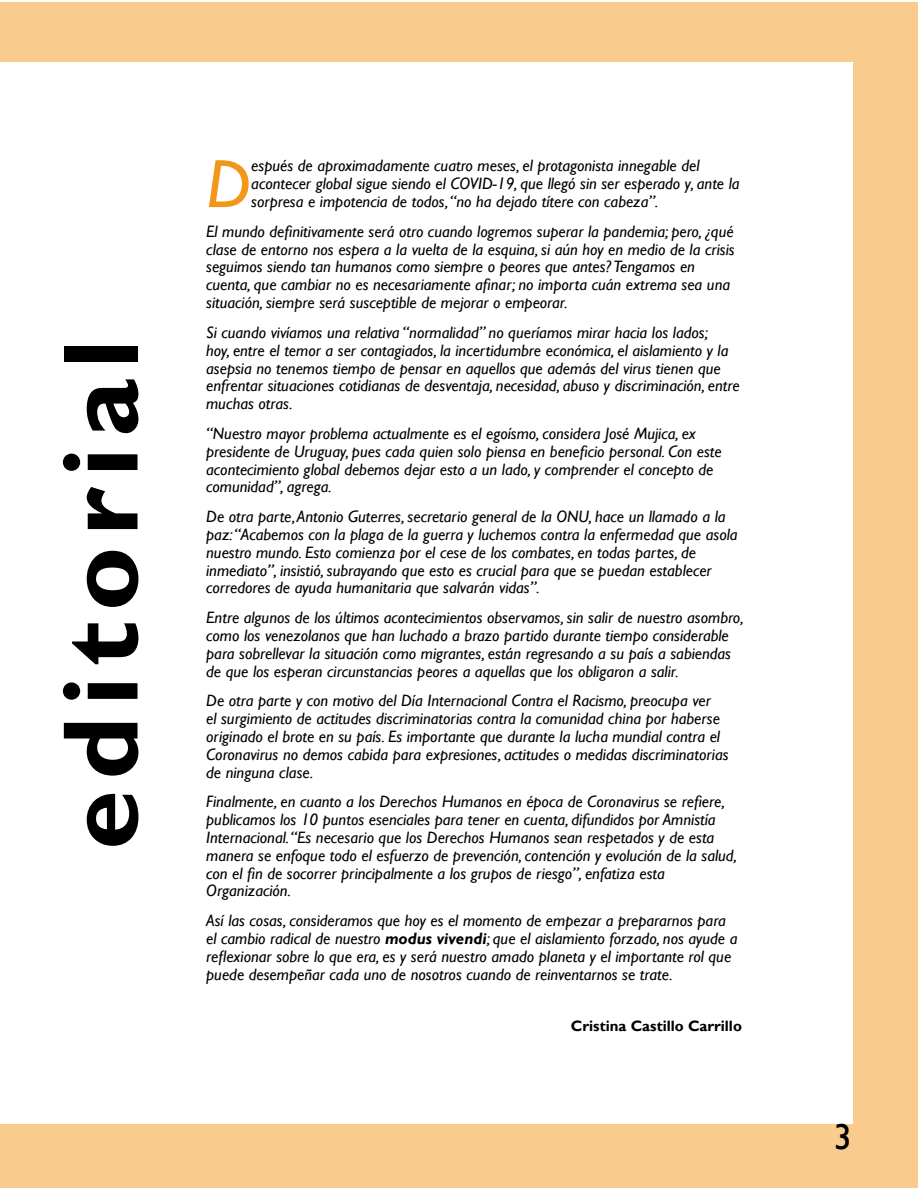
<style>
.page{position:relative;width:918px;height:1188px;background:#fff}
.page>*{position:absolute;margin:0;border:0;box-sizing:border-box;transform-origin:0 0}
.t1{font:700 108px "Gill Sans";letter-spacing:.1em;color:#000}
.t2{font:italic 68.7px "Gill Sans";color:#f3971b}
.t3{font:36px "Gill Sans";color:#000}
.t4{font:italic 16.5px/17.9px "Gill Sans";color:#000}
.t5{font:700 15px "Gill Sans";color:#000}
.t6{font:700 9.45px "Gill Sans";color:#000}
.s1{font-weight:700}
.s2{font-size:13.5px}
</style>
<div class="page">
<div style="left:0;top:2px;width:918px;height:1186px;background:#f9cb8d"></div>
<div style="left:0;top:63px;width:853px;height:1061px;background:#fff"></div>
<h1 class="t1" style="left:36px;top:850px;width:512px;rotate:-90deg">editorial</h1>
<h2 class="t2" style="left:206px;top:144px;width:47px">D</h2>
<p class="t4" style="left:251px;top:157px;width:490px">espués de aproximadamente cuatro meses, el protagonista innegable del acontecer global sigue siendo el COVID-19, que llegó sin ser esperado y, ante la sorpresa e impotencia de todos, “no ha dejado títere con cabeza”.</p>
<p class="t4" style="left:206px;top:223px;width:530px">El mundo definitivamente será otro cuando logremos superar la pandemia; pero, ¿qué clase de entorno nos espera a la vuelta de la esquina, si aún hoy en medio de la crisis seguimos siendo tan humanos como siempre o peores que antes? Tengamos en cuenta, que cambiar no es necesariamente afinar; no importa cuán extrema sea una situación, siempre será susceptible de mejorar o empeorar.</p>
<p class="t4" style="left:206px;top:324px;width:535px">Si cuando vivíamos una relativa “normalidad” no queríamos mirar hacia los lados;<br>hoy, entre el temor a ser contagiados, la incertidumbre económica, el aislamiento y la asepsia no tenemos tiempo de pensar en aquellos que además del virus tienen que enfrentar situaciones cotidianas de desventaja, necesidad, abuso y discriminación, entre muchas otras.</p>
<p class="t4" style="left:206px;top:425px;width:517px">“Nuestro mayor problema actualmente es el egoísmo, considera José Mujica, ex presidente de Uruguay, pues cada quien solo piensa en beneficio personal. Con este acontecimiento global debemos dejar esto a un lado, y comprender el concepto de comunidad”, agrega.</p>
<p class="t4" style="left:206px;top:508px;width:533px">De otra parte, Antonio Guterres, secretario general de la ONU, hace un llamado a la paz: “Acabemos con la plaga de la guerra y luchemos contra la enfermedad que asola nuestro mundo. Esto comienza por el cese de los combates, en todas partes, de inmediato”, insistió, subrayando que esto es crucial para que se puedan establecer corredores de ayuda humanitaria que salvarán vidas”.</p>
<p class="t4" style="left:206px;top:609px;width:539px">Entre algunos de los últimos acontecimientos observamos, sin salir de nuestro asombro, como los venezolanos que han luchado a brazo partido durante tiempo considerable para sobrellevar la situación como migrantes, están regresando a su país a sabiendas de que los esperan circunstancias peores a aquellas que los obligaron a salir.</p>
<p class="t4" style="left:206px;top:692px;width:524px">De otra parte y con motivo del Día Internacional Contra el Racismo, preocupa ver<br>el surgimiento de actitudes discriminatorias contra la comunidad china por haberse originado el brote en su país. Es importante que durante la lucha mundial contra el Coronavirus no demos cabida para expresiones, actitudes o medidas discriminatorias de ninguna clase.</p>
<p class="t4" style="left:206px;top:793px;width:532px">Finalmente, en cuanto a los Derechos Humanos en época de Coronavirus se refiere, publicamos los 10 puntos esenciales para tener en cuenta, difundidos por Amnistía Internacional. “Es necesario que los Derechos Humanos sean respetados y de esta manera se enfoque todo el esfuerzo de prevención, contención y evolución de la salud, con el fin de socorrer principalmente a los grupos de riesgo”, enfatiza esta Organización.</p>
<p class="t4" style="left:206px;top:912px;width:533px">Así las cosas, consideramos que hoy es el momento de empezar a prepararnos para el cambio radical de nuestro <span class="s1">modus vivendi</span>; que el aislamiento forzado, nos ayude a reflexionar sobre lo que era, es y será nuestro amado planeta y el importante rol que puede desempeñar cada uno de nosotros cuando de reinventarnos se trate.</p>
<p class="t5" style="left:571px;top:1017px;width:172px">Cristina Castillo Carrillo</p>
<p class="t4" style="left:333px;top:159px;width:252px;line-height:19.8px">gran preocupación a nivel territorial; los venezolanos continúan una diáspora sin tregua y los países del entorno cercano tratan de enfreón no gubernamental<br>de d fensa de los derecho Fundador el beato Juan Bauti ta Scalabrini, están siempre atentos a las necesidades de los</p>
<p class="t6" style="left:419px;top:327px;width:167px"><span class="s2">C</span>RISTINA <span class="s2">C</span>ASTILLO <span class="s2">C</span>ARRILLO</p>
<h3 class="t3" style="left:834px;top:1116px;width:19px">3</h3>
</div>
